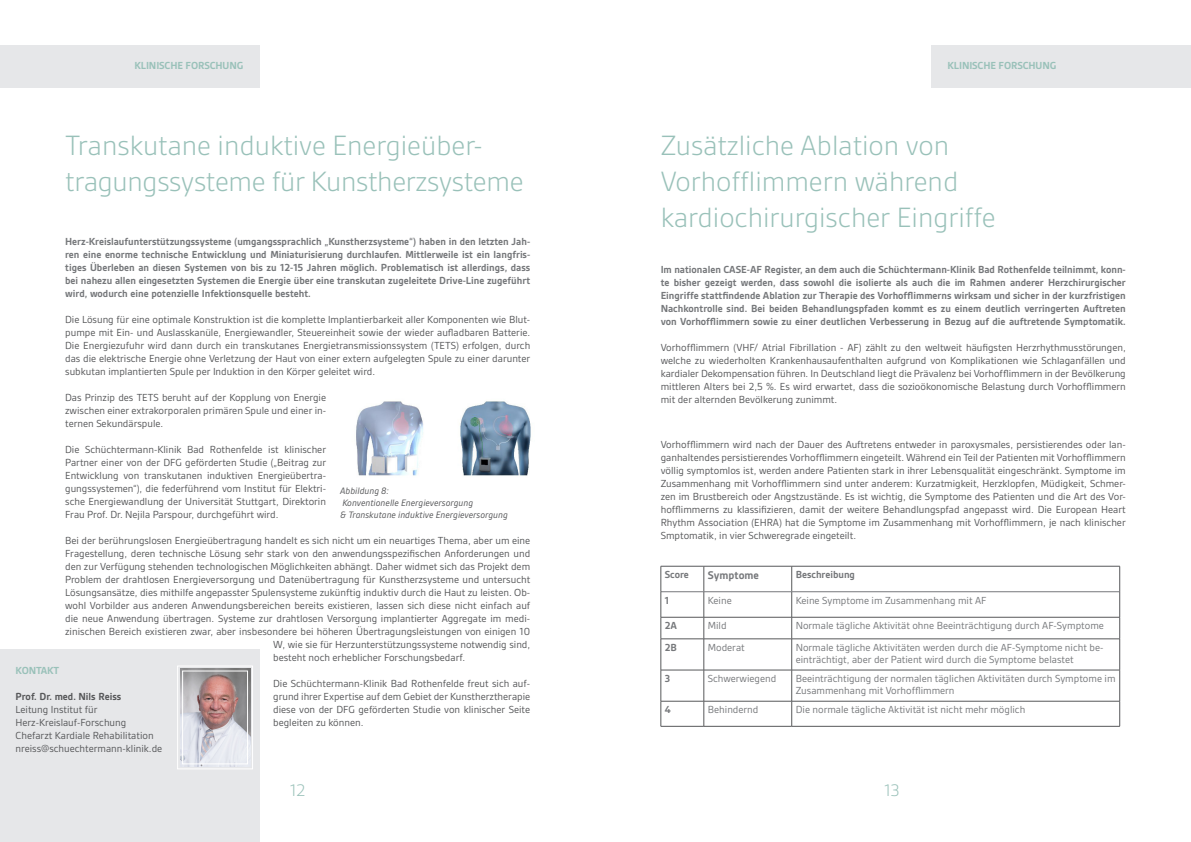
<style>
.page{position:relative;width:1191px;height:842px;background:#fff}
.page>*{position:absolute;margin:0;border:0;box-sizing:border-box;transform-origin:0 0}
.t1{font:300 30px/36px "Gesta";color:#99c1b9}
.t2{font:300 18px "Gesta";color:#99c1b9}
.t3{font:700 12px "Gesta";color:#76787b}
.t4{font:11px/13px "Gesta";color:#57585a;text-align:justify}
.t5{font:700 11px/13px "Gesta";color:#76787b;text-align:justify}
.t6{font:11px/12px "Gesta";color:#76787b}
.t7{font:700 11px "Gesta";letter-spacing:-.01em;color:#99c1b9}
.t8{font:700 11px "Gesta";color:#57585a}
.t9{font:italic 10px/12px "Gesta";color:#57585a}
</style>
<div class="page">
<img style="left:356px;top:401px;width:175px;height:75px">
<div style="left:0;top:650px;width:259px;height:192px;background:#e6e7e9"></div>
<svg style="left:177px;top:665px;width:76px;height:104px"></svg>
<div style="left:182px;top:670px;width:66px;height:94px;border:1px solid #fff"></div>
<div style="left:0;top:46px;width:259px;height:42px;background:#e6e7e9"></div>
<hr style="left:660px;top:617px;width:44px;height:1px;background:#57585a">
<hr style="left:704px;top:617px;width:87px;height:1px;background:#57585a">
<svg style="left:703px;top:567px;width:1px;height:72px"></svg>
<hr style="left:791px;top:617px;width:328px;height:1px;background:#57585a">
<svg style="left:791px;top:567px;width:1px;height:72px"></svg>
<hr style="left:660px;top:639px;width:44px;height:1px;background:#57585a">
<hr style="left:704px;top:639px;width:87px;height:1px;background:#57585a">
<hr style="left:703px;top:639px;width:1px;height:31px;background:#57585a">
<hr style="left:791px;top:639px;width:328px;height:1px;background:#57585a">
<hr style="left:791px;top:639px;width:1px;height:31px;background:#57585a">
<hr style="left:660px;top:670px;width:44px;height:1px;background:#57585a">
<hr style="left:704px;top:670px;width:87px;height:1px;background:#57585a">
<hr style="left:703px;top:670px;width:1px;height:31px;background:#57585a">
<hr style="left:791px;top:670px;width:328px;height:1px;background:#57585a">
<hr style="left:791px;top:670px;width:1px;height:31px;background:#57585a">
<hr style="left:660px;top:701px;width:44px;height:1px;background:#57585a">
<hr style="left:704px;top:701px;width:87px;height:1px;background:#57585a">
<svg style="left:703px;top:701px;width:1px;height:25px"></svg>
<hr style="left:791px;top:701px;width:328px;height:1px;background:#57585a">
<svg style="left:791px;top:701px;width:1px;height:25px"></svg>
<hr style="left:661px;top:591px;width:43px;height:1px;background:#76787b">
<hr style="left:704px;top:591px;width:87px;height:1px;background:#76787b">
<hr style="left:791px;top:591px;width:328px;height:1px;background:#76787b">
<hr style="left:660px;top:566px;width:44px;height:1px;background:#57585a">
<hr style="left:704px;top:566px;width:87px;height:1px;background:#57585a">
<hr style="left:791px;top:566px;width:328px;height:1px;background:#57585a">
<svg style="left:660px;top:566px;width:1px;height:73px"></svg>
<svg style="left:1119px;top:566px;width:1px;height:73px"></svg>
<hr style="left:660px;top:639px;width:1px;height:31px;background:#57585a">
<hr style="left:1119px;top:639px;width:1px;height:31px;background:#57585a">
<hr style="left:660px;top:670px;width:1px;height:31px;background:#57585a">
<hr style="left:1119px;top:670px;width:1px;height:31px;background:#57585a">
<svg style="left:660px;top:701px;width:1px;height:25px"></svg>
<svg style="left:1119px;top:701px;width:1px;height:25px"></svg>
<hr style="left:660px;top:726px;width:44px;height:1px;background:#57585a">
<hr style="left:704px;top:726px;width:87px;height:1px;background:#57585a">
<hr style="left:791px;top:726px;width:328px;height:1px;background:#57585a">
<div style="left:932px;top:46px;width:259px;height:42px;background:#e6e7e9"></div>
<p class="t7" style="left:134px;top:60px;width:110px">KLINISCHE FORSCHUNG</p>
<h1 class="t1" style="left:65px;top:127px;width:460px">Transkutane induktive Energieüber&shy;tragungssysteme für Kunstherzsysteme</h1>
<p class="t5" style="left:65px;top:234px;width:466px">Herz-Kreislaufunterstützungssysteme (umgangssprachlich „Kunstherzsysteme“) haben in den letzten Jah&shy;ren eine enorme technische Entwicklung und Miniaturisierung durchlaufen. Mittlerweile ist ein langfris&shy;tiges Überleben an diesen Systemen von bis zu 12-15 Jahren möglich. Problematisch ist allerdings, dass bei nahezu allen eingesetzten Systemen die Energie über eine transkutan zugeleitete Drive-Line zugeführt wird, wodurch eine potenzielle Infektionsquelle besteht.</p>
<p class="t4" style="left:65px;top:312px;width:466px">Die Lösung für eine optimale Konstruktion ist die komplette lmplantierbarkeit aller Komponenten wie Blut&shy;pumpe mit Ein- und Auslasskanüle, Energiewandler, Steuereinheit sowie der wieder aufladbaren Batterie.<br>Die Energiezufuhr wird dann durch ein transkutanes Energietransmissionssystem (TETS) erfolgen, durch das die elektrische Energie ohne Verletzung der Haut von einer extern aufgelegten Spule zu einer darunter subkutan implantierten Spule per Induktion in den Körper geleitet wird.</p>
<p class="t4" style="left:65px;top:390px;width:262px">Das Prinzip des TETS beruht auf der Kopplung von Energie zwischen einer extrakorporalen primären Spule und einer in&shy;ternen Sekundärspule.</p>
<p class="t4" style="left:65px;top:442px;width:262px">Die Schüchtermann-Klinik Bad Rothenfelde ist klinischer Partner einer von der DFG geförderten Studie („Beitrag zur Entwicklung von transkutanen induktiven Energieübertra&shy;gungssystemen“), die federführend vom Institut für Elektri&shy;sche Energiewandlung der Universität Stuttgart, Direktorin Frau Prof. Dr. Nejila Parspour, durchgeführt wird.</p>
<p class="t4" style="left:65px;top:533px;width:466px">Bei der berührungslosen Energieübertragung handelt es sich nicht um ein neuartiges Thema, aber um eine</p>
<p class="t4" style="left:65px;top:546px;width:466px">Fragestellung, deren technische Lösung sehr stark von den anwendungsspezifischen Anforderungen und</p>
<p class="t4" style="left:65px;top:559px;width:466px">den zur Verfügung stehenden technologischen Möglichkeiten abhängt. Daher widmet sich das Projekt dem</p>
<p class="t4" style="left:65px;top:572px;width:466px">Problem der drahtlosen Energieversorgung und Datenübertragung für Kunstherzsysteme und untersucht</p>
<p class="t4" style="left:65px;top:585px;width:466px">Lösungsansätze, dies mithilfe angepasster Spulensysteme zukünftig induktiv durch die Haut zu leisten. Ob-</p>
<p class="t4" style="left:65px;top:598px;width:466px">wohl Vorbilder aus anderen Anwendungsbereichen bereits existieren, lassen sich diese nicht einfach auf</p>
<p class="t4" style="left:65px;top:611px;width:466px">die neue Anwendung übertragen. Systeme zur drahtlosen Versorgung implantierter Aggregate im medi-</p>
<p class="t4" style="left:65px;top:624px;width:466px">zinischen Bereich existieren zwar, aber insbesondere bei höheren Übertragungsleistungen von einigen 10</p>
<p class="t4" style="left:273px;top:637px;width:258px">W, wie sie für Herzunterstützungssysteme notwendig sind,</p>
<p class="t4" style="left:273px;top:650px;width:193px">besteht noch erheblicher Forschungsbedarf.</p>
<p class="t4" style="left:273px;top:676px;width:258px">Die Schüchtermann-Klinik Bad Rothenfelde freut sich auf&shy;grund ihrer Expertise auf dem Gebiet der Kunstherztherapie diese von der DFG geförderten Studie von klinischer Seite begleiten zu können.</p>
<p class="t9" style="left:340px;top:484px;width:169px">Abbildung 8:<br>Konventionelle Energieversorgung<br>&amp; Transkutane induktive Energieversorgung</p>
<p class="t7" style="left:16px;top:664px;width:45px">KONTAKT</p>
<p class="t8" style="left:16px;top:690px;width:107px">Prof. Dr. med. Nils Reiss</p>
<p class="t4" style="left:16px;top:702px;width:148px;text-align:left">Leitung Institut für<br>Herz-Kreislauf-Forschung<br>Chefarzt Kardiale Rehabilitation nreiss@schuechtermann-klinik.de</p>
<p class="t7" style="left:947px;top:60px;width:110px">KLINISCHE FORSCHUNG</p>
<h1 class="t1" style="left:660px;top:127px;width:336px">Zusätzliche Ablation von<br>Vorhofflimmern während kardiochirurgischer Eingriffe</h1>
<p class="t5" style="left:660px;top:263px;width:466px">Im nationalen CASE-AF Register, an dem auch die Schüchtermann-Klinik Bad Rothenfelde teilnimmt, konn&shy;te bisher gezeigt werden, dass sowohl die isolierte als auch die im Rahmen anderer Herzchirurgischer Eingriffe stattfindende Ablation zur Therapie des Vorhofflimmerns wirksam und sicher in der kurzfristigen Nachkontrolle sind. Bei beiden Behandlungspfaden kommt es zu einem deutlich verringerten Auftreten von Vorhofflimmern sowie zu einer deutlichen Verbesserung in Bezug auf die auftretende Symptomatik.</p>
<p class="t4" style="left:660px;top:341px;width:466px">Vorhofflimmern (VHF/ Atrial Fibrillation - AF) zählt zu den weltweit häufigsten Herzrhythmusstörungen, welche zu wiederholten Krankenhausaufenthalten aufgrund von Komplikationen wie Schlaganfällen und kardialer Dekompensation führen. In Deutschland liegt die Prävalenz bei Vorhofflimmern in der Bevölkerung mittleren Alters bei 2,5 %. Es wird erwartet, dass die sozioökonomische Belastung durch Vorhofflimmern mit der alternden Bevölkerung zunimmt.</p>
<p class="t4" style="left:660px;top:438px;width:466px">Vorhofflimmern wird nach der Dauer des Auftretens entweder in paroxysmales, persistierendes oder lan&shy;ganhaltendes persistierendes Vorhofflimmern eingeteilt. Während ein Teil der Patienten mit Vorhofflimmern völlig symptomlos ist, werden andere Patienten stark in ihrer Lebensqualität eingeschränkt. Symptome im Zusammenhang mit Vorhofflimmern sind unter anderem: Kurzatmigkeit, Herzklopfen, Müdigkeit, Schmer&shy;zen im Brustbereich oder Angstzustände. Es ist wichtig, die Symptome des Patienten und die Art des Vor&shy;hofflimmerns zu klassifizieren, damit der weitere Behandlungspfad angepasst wird. Die European Heart Rhythm Association (EHRA) hat die Symptome im Zusammenhang mit Vorhofflimmern, je nach klinischer Smptomatik, in vier Schweregrade eingeteilt.</p>
<p class="t5" style="left:665px;top:568px;width:26px">Score</p>
<p class="t3" style="left:708px;top:568px;width:53px">Symptome</p>
<p class="t5" style="left:795px;top:568px;width:61px">Beschreibung</p>
<p class="t5" style="left:665px;top:594px;width:6px">1</p>
<p class="t6" style="left:708px;top:594px;width:25px">Keine</p>
<p class="t6" style="left:795px;top:594px;width:192px">Keine Symptome im Zusammenhang mit AF</p>
<p class="t5" style="left:665px;top:619px;width:14px">2A</p>
<p class="t6" style="left:708px;top:620px;width:20px">Mild</p>
<p class="t6" style="left:795px;top:620px;width:310px">Normale tägliche Aktivität ohne Beeinträchtigung durch AF-Symptome</p>
<p class="t5" style="left:665px;top:641px;width:13px">2B</p>
<p class="t6" style="left:708px;top:641px;width:38px">Moderat</p>
<p class="t6" style="left:795px;top:641px;width:309px">Normale tägliche Aktivitäten werden durch die AF-Symptome nicht be&shy;einträchtigt, aber der Patient wird durch die Symptome belastet</p>
<p class="t5" style="left:665px;top:672px;width:7px">3</p>
<p class="t6" style="left:708px;top:672px;width:70px">Schwerwiegend</p>
<p class="t6" style="left:795px;top:672px;width:321px">Beeinträchtigung der normalen täglichen Aktivitäten durch Symptome im<br>Zusammenhang mit Vorhofflimmern</p>
<p class="t5" style="left:665px;top:703px;width:7px">4</p>
<p class="t6" style="left:708px;top:704px;width:52px">Behindernd</p>
<p class="t6" style="left:795px;top:704px;width:231px">Die normale tägliche Aktivität ist nicht mehr möglich</p>
<h2 class="t2" style="left:290px;top:780px;width:17px">12</h2>
<h2 class="t2" style="left:884px;top:780px;width:17px">13</h2>
</div>
